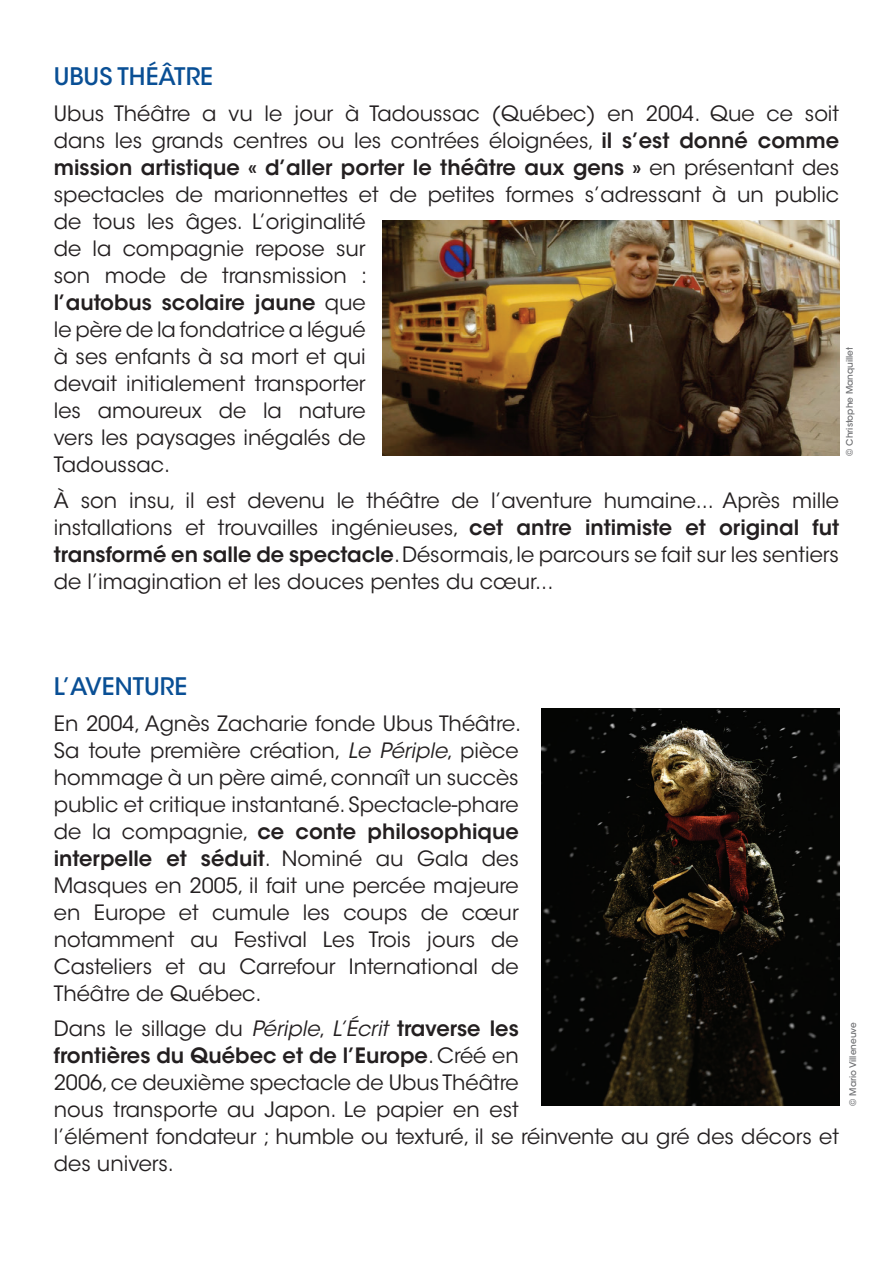
<style>
.page{position:relative;width:893px;height:1263px;background:#fff}
.page>*{position:absolute;margin:0;border:0;box-sizing:border-box;transform-origin:0 0}
.t1{font:500 24px "ITC Avant Garde Std";color:#094f95}
.t2{font:21px/27px "ITC Avant Garde Std";color:#231f20}
.t3{font:500 9px "ITC Avant Garde Std";color:#6c6d70}
.s1{font-weight:600}
.s2{font-style:italic}
</style>
<div class="page">
<img style="left:383px;top:221px;width:456px;height:235px">
<img style="left:541px;top:709px;width:298px;height:397px">
<p class="t1" style="left:54px;top:62px;width:161px">UBUS THÉÂTRE</p>
<p class="t2" style="left:54px;top:100px;width:787px">Ubus Théâtre a vu le jour à Tadoussac (Québec) en 2004. Que ce soit dans les grands centres ou les contrées éloignées, <span class="s1">il s’est donné comme mission artistique « d’aller porter le théâtre aux gens »</span> en présentant des spectacles de marionnettes et de petites formes s’adressant à un public de tous les âges. L’originalité<br>de la compagnie repose sur<br>son mode de transmission :<br><span class="s1">l’autobus scolaire jaune</span> que<br>le père de la fondatrice a légué<br>à ses enfants à sa mort et qui<br>devait initialement transporter<br>les amoureux de la nature<br>vers les paysages inégalés de<br>Tadoussac.</p>
<p class="t2" style="left:54px;top:487px;width:787px;text-align:justify">À son insu, il est devenu le théâtre de l’aventure humaine... Après mille installations et trouvailles ingénieuses, <span class="s1">cet antre intimiste et original fut transformé en salle de spectacle</span>. Désormais, le parcours se fait sur les sentiers de l’imagination et les douces pentes du cœur...</p>
<p class="t3" style="left:844px;top:456px;width:110px;rotate:-90deg">© Christophe Manquillet</p>
<p class="t1" style="left:54px;top:671px;width:135px">L’AVENTURE</p>
<p class="t2" style="left:54px;top:710px;width:469px;text-align:justify">En 2004, Agnès Zacharie fonde Ubus Théâtre.<br>Sa toute première création, <span class="s2">Le Périple</span>, pièce hommage à un père aimé, connaît un succès public et critique instantané. Spectacle-phare de la compagnie, <span class="s1">ce conte philosophique interpelle et séduit</span>. Nominé au Gala des Masques en 2005, il fait une percée majeure en Europe et cumule les coups de cœur notamment au Festival Les Trois jours de Casteliers et au Carrefour International de Théâtre de Québec.</p>
<p class="t2" style="left:54px;top:1015px;width:787px">Dans le sillage du <span class="s2">Périple</span>, <span class="s2">L’Écrit</span> <span class="s1">traverse les<br>frontières du Québec et de l’Europe</span>. Créé en<br>2006, ce deuxième spectacle de Ubus Théâtre<br>nous transporte au Japon. Le papier en est<br>l’élément fondateur ; humble ou texturé, il se réinvente au gré des décors et des univers.</p>
<p class="t3" style="left:847px;top:1106px;width:85px;rotate:-90deg">© Mario Villeneuve</p>
</div>
